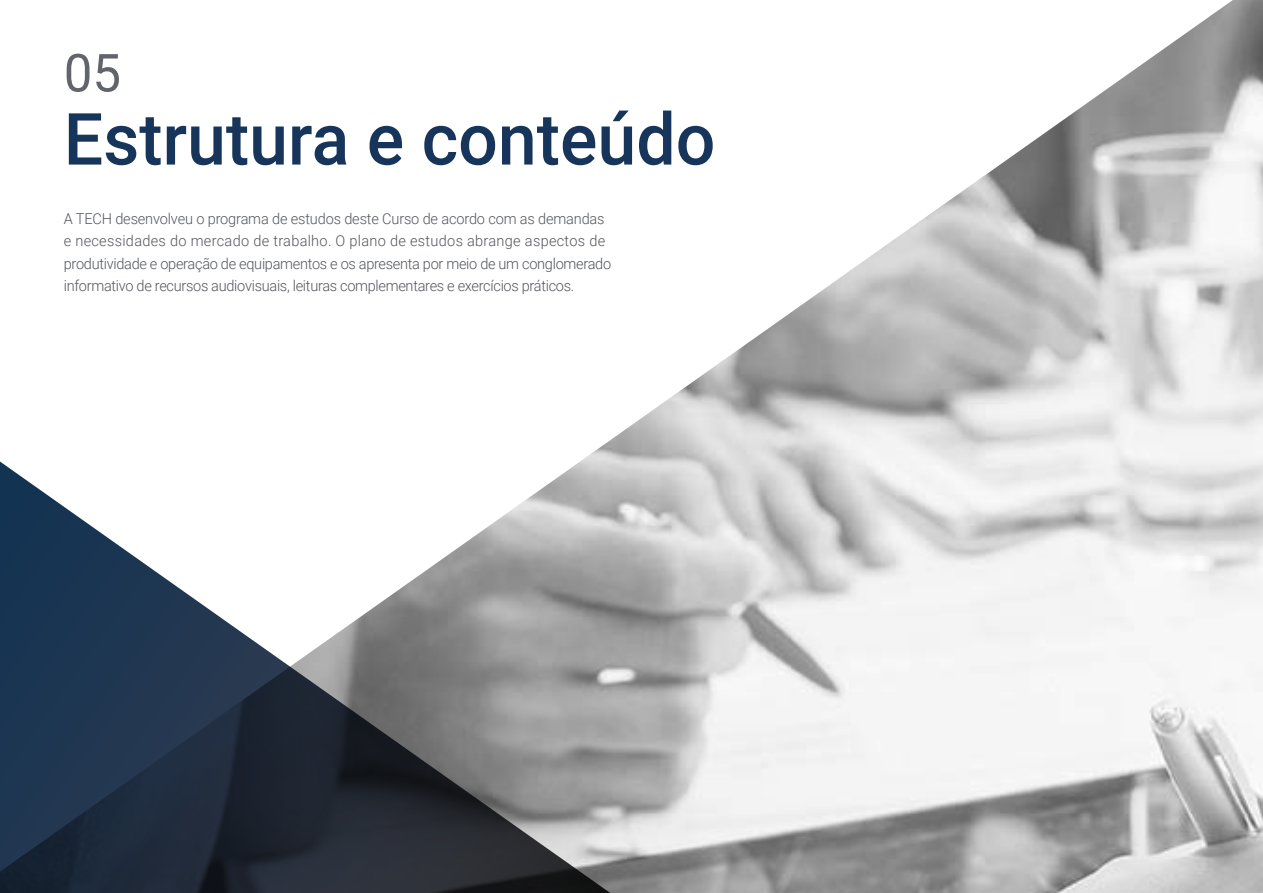
<style>
.page{position:relative;width:1263px;height:893px;background:#fff}
.page>*{position:absolute;margin:0;border:0;box-sizing:border-box;transform-origin:0 0}
.t1{font:500 72px "Roboto";color:#17355b}
.t2{font:52.5px "Roboto";color:#61646a}
.t3{font:300 15px/22.5px "Roboto";letter-spacing:-.02em;color:#52555b}
</style>
<div class="page">
<img style="left:602px;top:0;width:661px;height:893px">
<svg style="left:0;top:446px;width:640px;height:447px"></svg>
<h2 class="t2" style="left:64px;top:36px;width:59px">05</h2>
<h1 class="t1" style="left:64px;top:89px;width:653px">Estrutura e conteúdo</h1>
<p class="t3" style="left:64px;top:207px;width:549px">A TECH desenvolveu o programa de estudos deste Curso de acordo com as demandas e necessidades do mercado de trabalho. O plano de estudos abrange aspectos de produtividade e operação de equipamentos e os apresenta por meio de um conglomerado informativo de recursos audiovisuais, leituras complementares e exercícios práticos.</p>
</div>
